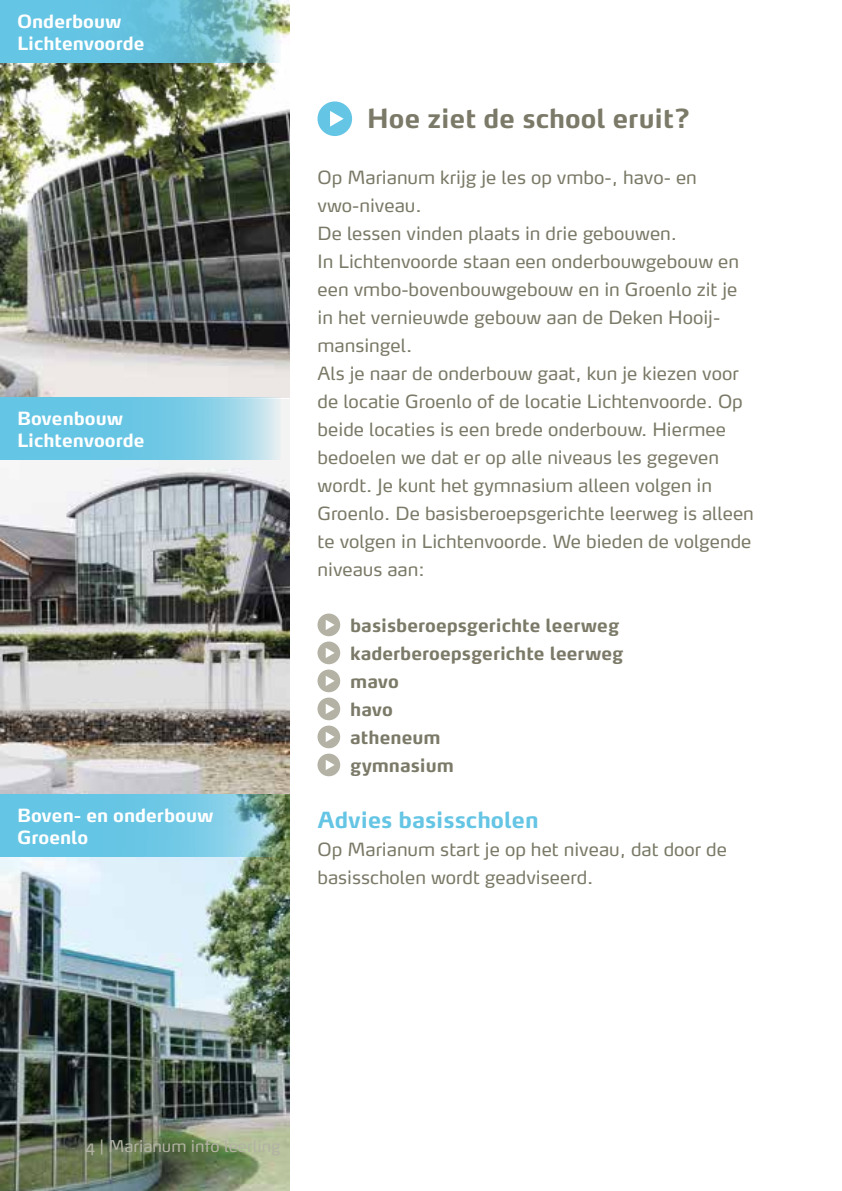
<style>
.page{position:relative;width:842px;height:1191px;background:#fff}
.page>*{position:absolute;margin:0;border:0;box-sizing:border-box;transform-origin:0 0}
.t1{font:700 26px "Max Pro";color:#7b7a68}
.t2{font:700 22px "Max Pro";color:#65c5e4}
.t3{font:18px/28px "Max Pro";color:#7b7a68}
.t4{font:700 18px/28px "Max Pro";color:#7b7a68}
.t5{font:700 18px/21.6px "Max Pro";color:#fff}
.t6{font:16px "Max Pro";color:#b3b2a4}
</style>
<div class="page">
<div style="left:317px;top:101px;width:35px;height:35px;background:#65c5e4;border-radius:50%"></div>
<svg style="left:330px;top:111px;width:14px;height:16px"></svg>
<div style="left:317px;top:613px;width:23px;height:23px;background:#b3b2a4;border-radius:50%"></div>
<svg style="left:326px;top:620px;width:9px;height:10px"></svg>
<div style="left:317px;top:641px;width:23px;height:23px;background:#b3b2a4;border-radius:50%"></div>
<svg style="left:326px;top:648px;width:9px;height:10px"></svg>
<div style="left:317px;top:669px;width:23px;height:23px;background:#b3b2a4;border-radius:50%"></div>
<svg style="left:326px;top:676px;width:9px;height:10px"></svg>
<div style="left:317px;top:697px;width:23px;height:23px;background:#b3b2a4;border-radius:50%"></div>
<svg style="left:326px;top:704px;width:9px;height:10px"></svg>
<div style="left:317px;top:725px;width:23px;height:23px;background:#b3b2a4;border-radius:50%"></div>
<svg style="left:326px;top:732px;width:9px;height:10px"></svg>
<div style="left:317px;top:753px;width:23px;height:23px;background:#b3b2a4;border-radius:50%"></div>
<svg style="left:326px;top:760px;width:9px;height:10px"></svg>
<img style="left:0;top:3px;width:289px;height:394px">
<img style="left:0;top:400px;width:289px;height:791px">
<svg style="left:0;top:0;width:281px;height:62px;background:#71c1d5"></svg>
<svg style="left:0;top:397px;width:281px;height:62px;background:#7ccce6"></svg>
<svg style="left:0;top:794px;width:281px;height:62px;background:#70c3db"></svg>
<p class="t5" style="left:17px;top:10px;width:129px">Onderbouw<br>Lichtenvoorde</p>
<p class="t5" style="left:17px;top:407px;width:129px">Bovenbouw<br>Lichtenvoorde</p>
<p class="t5" style="left:17px;top:804px;width:198px">Boven- en onderbouw<br>Groenlo</p>
<h1 class="t1" style="left:367px;top:102px;width:325px">Hoe ziet de school eruit?</h1>
<p class="t3" style="left:317px;top:163px;width:438px">Op Marianum krijg je les op vmbo-, havo- en vwo-niveau.<br>De lessen vinden plaats in drie gebouwen.<br>In Lichtenvoorde staan een onderbouwgebouw en een vmbo-bovenbouwgebouw en in Groenlo zit je in het vernieuwde gebouw aan de Deken Hooij&shy;mansingel.<br>Als je naar de onderbouw gaat, kun je kiezen voor de locatie Groenlo of de locatie Lichtenvoorde. Op beide locaties is een brede onderbouw. Hiermee bedoelen we dat er op alle niveaus les gegeven wordt. Je kunt het gymnasium alleen volgen in Groenlo. De basisberoepsgerichte leerweg is alleen te volgen in Lichtenvoorde. We bieden de volgende niveaus aan:</p>
<p class="t4" style="left:350px;top:611px;width:275px">basisberoepsgerichte leerweg kaderberoepsgerichte leerweg mavo<br>havo<br>atheneum<br>gymnasium</p>
<p class="t2" style="left:317px;top:806px;width:223px">Advies basisscholen</p>
<p class="t3" style="left:317px;top:835px;width:411px">Op Marianum start je op het niveau, dat door de basisscholen wordt geadviseerd.</p>
<p class="t6" style="left:85px;top:1136px;width:197px">4 | Marianum info leerling</p>
</div>
